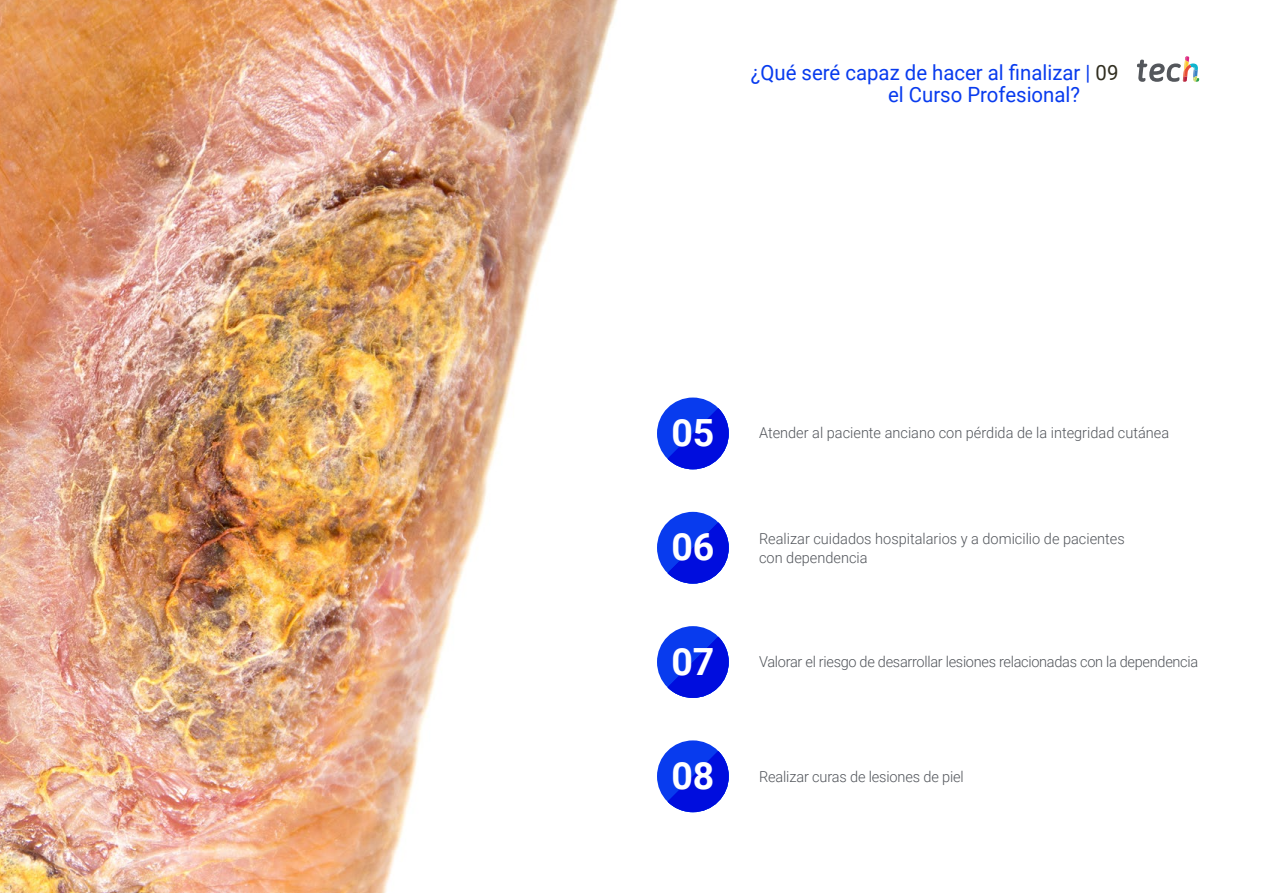
<style>
.page{position:relative;width:1263px;height:893px;background:#fff}
.page>*{position:absolute;margin:0;border:0;box-sizing:border-box;transform-origin:0 0}
.t1{font:700 37.5px "Roboto";color:#fff}
.t2{font:21px/22.5px "Roboto";color:#083bee}
.t3{font:300 15px/19.5px "Roboto";color:#52555b}
.t4{font:300 15px "Roboto";letter-spacing:-.02em;color:#52555b}
.s1{color:#312e20}
</style>
<div class="page">
<img style="left:0;top:0;width:618px;height:893px">
<svg style="left:1137px;top:56px;width:62px;height:26px"></svg>
<div style="left:657px;top:512px;width:72px;height:72px;background:#083bee;border-radius:50%"></div>
<svg style="left:667px;top:522px;width:62px;height:62px"></svg>
<div style="left:657px;top:740px;width:72px;height:72px;background:#083bee;border-radius:50%"></div>
<svg style="left:667px;top:751px;width:62px;height:61px"></svg>
<div style="left:657px;top:626px;width:72px;height:72px;background:#083bee;border-radius:50%"></div>
<svg style="left:667px;top:637px;width:62px;height:61px"></svg>
<div style="left:657px;top:398px;width:72px;height:71px;background:#083bee;border-radius:50%"></div>
<svg style="left:667px;top:408px;width:62px;height:61px"></svg>
<h2 class="t2" style="left:888px;top:60px;width:232px;text-indent:-137px">¿Qué seré capaz de hacer al finalizar | <span class="s1">09 </span>el Curso Profesional?</h2>
<h1 class="t1" style="left:671px;top:407px;width:45px">05</h1>
<p class="t3" style="left:759px;top:423px;width:412px">Atender al paciente anciano con pérdida de la integridad cutánea</p>
<h1 class="t1" style="left:671px;top:521px;width:45px">06</h1>
<p class="t3" style="left:759px;top:528px;width:367px">Realizar cuidados hospitalarios y a domicilio de pacientes con dependencia</p>
<h1 class="t1" style="left:671px;top:635px;width:45px">07</h1>
<p class="t4" style="left:759px;top:651px;width:441px">Valorar el riesgo de desarrollar lesiones relacionadas con la dependencia</p>
<h1 class="t1" style="left:671px;top:749px;width:45px">08</h1>
<p class="t3" style="left:759px;top:766px;width:206px">Realizar curas de lesiones de piel</p>
</div>
